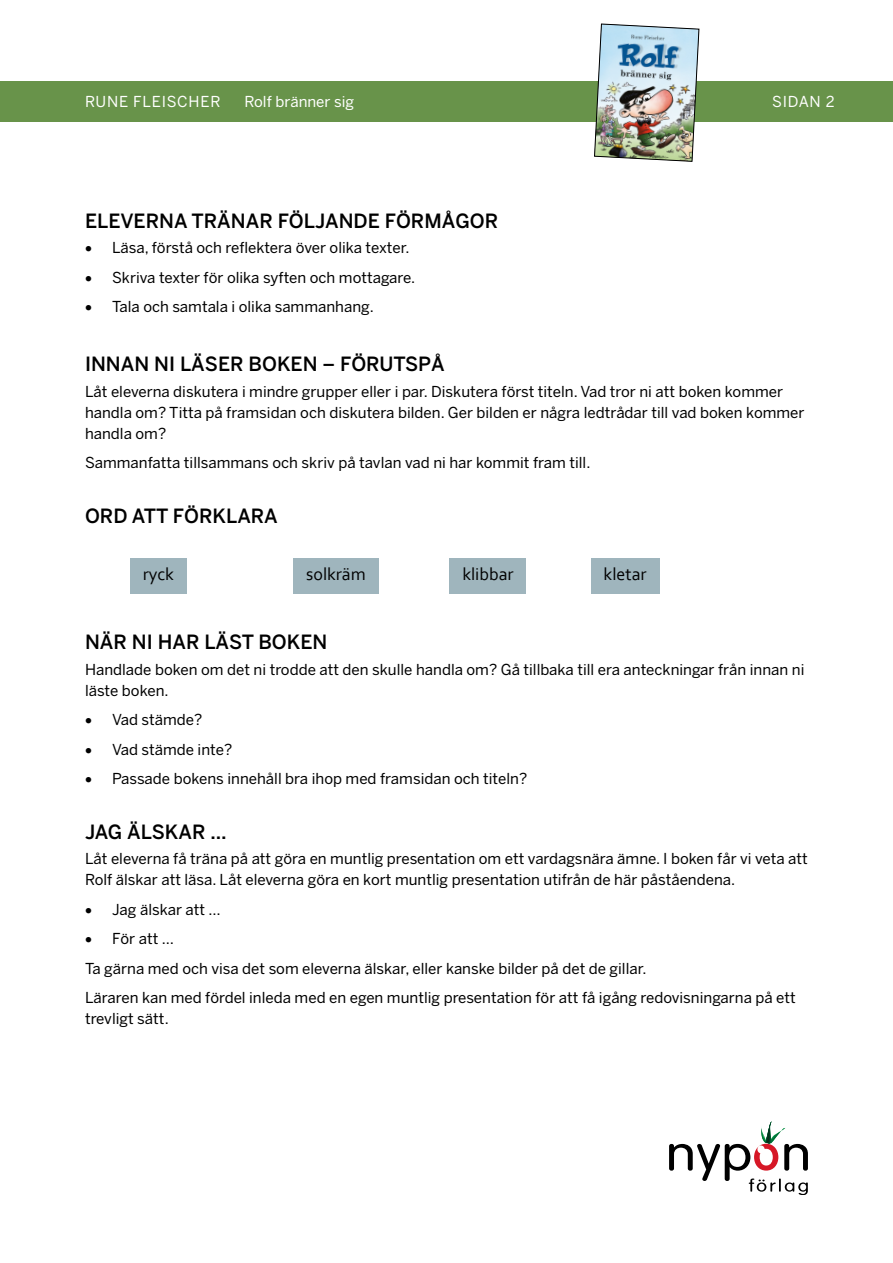
<style>
.page{position:relative;width:893px;height:1263px;background:#fff}
.page>*{position:absolute;margin:0;border:0;box-sizing:border-box;transform-origin:0 0}
.t1{font:500 19.5px "Benton Sans";color:#000}
.t2{font:18px "Corbel";color:#000}
.t3{font:15px/21px "Benton Sans";color:#000}
.t4{font:15px "Benton Sans";letter-spacing:.035em;color:#fff}
.t5{font:15px "Benton Sans";color:#fff}
</style>
<div class="page">
<div style="left:0;top:81px;width:893px;height:40px;background:#68934a"></div>
<svg style="left:669px;top:1121px;width:139px;height:74px"></svg>
<img style="left:594px;top:23px;width:105px;height:139px">
<div style="left:130px;top:558px;width:57px;height:35px;background:#9fb5bd"></div>
<div style="left:293px;top:558px;width:85px;height:35px;background:#9fb5bd"></div>
<div style="left:450px;top:558px;width:76px;height:35px;background:#9fb5bd"></div>
<div style="left:591px;top:558px;width:68px;height:35px;background:#9fb5bd"></div>
<p class="t4" style="left:85px;top:93px;width:137px">RUNE FLEISCHER</p>
<p class="t5" style="left:244px;top:93px;width:111px">Rolf bränner sig</p>
<p class="t4" style="left:772px;top:93px;width:64px">SIDAN 2</p>
<h1 class="t1" style="left:85px;top:210px;width:415px">ELEVERNA TRÄNAR FÖLJANDE FÖRMÅGOR</h1>
<p class="t3" style="left:85px;top:238px;width:326px">• Läsa, förstå och reflektera över olika texter.</p>
<p class="t3" style="left:85px;top:267px;width:332px">• Skriva texter för olika syften och mottagare.</p>
<p class="t3" style="left:85px;top:297px;width:290px">• Tala och samtala i olika sammanhang.</p>
<h1 class="t1" style="left:85px;top:353px;width:361px">INNAN NI LÄSER BOKEN – FÖRUTSPÅ</h1>
<p class="t3" style="left:85px;top:381px;width:721px">Låt eleverna diskutera i mindre grupper eller i par. Diskutera först titeln. Vad tror ni att boken kommer handla om? Titta på framsidan och diskutera bilden. Ger bilden er några ledtrådar till vad boken kommer handla om?</p>
<p class="t3" style="left:85px;top:452px;width:507px">Sammanfatta tillsammans och skriv på tavlan vad ni har kommit fram till.</p>
<h1 class="t1" style="left:85px;top:504px;width:194px">ORD ATT FÖRKLARA</h1>
<p class="t2" style="left:143px;top:563px;width:33px">ryck</p>
<p class="t2" style="left:306px;top:563px;width:61px">solkräm</p>
<p class="t2" style="left:462px;top:563px;width:53px">klibbar</p>
<p class="t2" style="left:604px;top:563px;width:45px">kletar</p>
<h1 class="t1" style="left:85px;top:631px;width:244px">NÄR NI HAR LÄST BOKEN</h1>
<p class="t3" style="left:85px;top:659px;width:721px">Handlade boken om det ni trodde att den skulle handla om? Gå tillbaka till era anteckningar från innan ni läste boken.</p>
<p class="t3" style="left:85px;top:709px;width:119px">• Vad stämde?</p>
<p class="t3" style="left:85px;top:739px;width:149px">• Vad stämde inte?</p>
<p class="t3" style="left:85px;top:768px;width:444px">• Passade bokens innehåll bra ihop med framsidan och titeln?</p>
<h1 class="t1" style="left:85px;top:820px;width:143px">JAG ÄLSKAR …</h1>
<p class="t3" style="left:85px;top:848px;width:724px">Låt eleverna få träna på att göra en muntlig presentation om ett vardagsnära ämne. I boken får vi veta att<br>Rolf älskar att läsa. Låt eleverna göra en kort muntlig presentation utifrån de här påståendena.</p>
<p class="t3" style="left:85px;top:899px;width:137px">• Jag älskar att …</p>
<p class="t3" style="left:85px;top:924px;width:712px;line-height:29.5px">• För att …<br>Ta gärna med och visa det som eleverna älskar, eller kanske bilder på det de gillar.<br>Läraren kan med fördel inleda med en egen muntlig presentation för att få igång redovisningarna på ett</p>
<p class="t3" style="left:85px;top:1009px;width:85px">trevligt sätt.</p>
</div>
